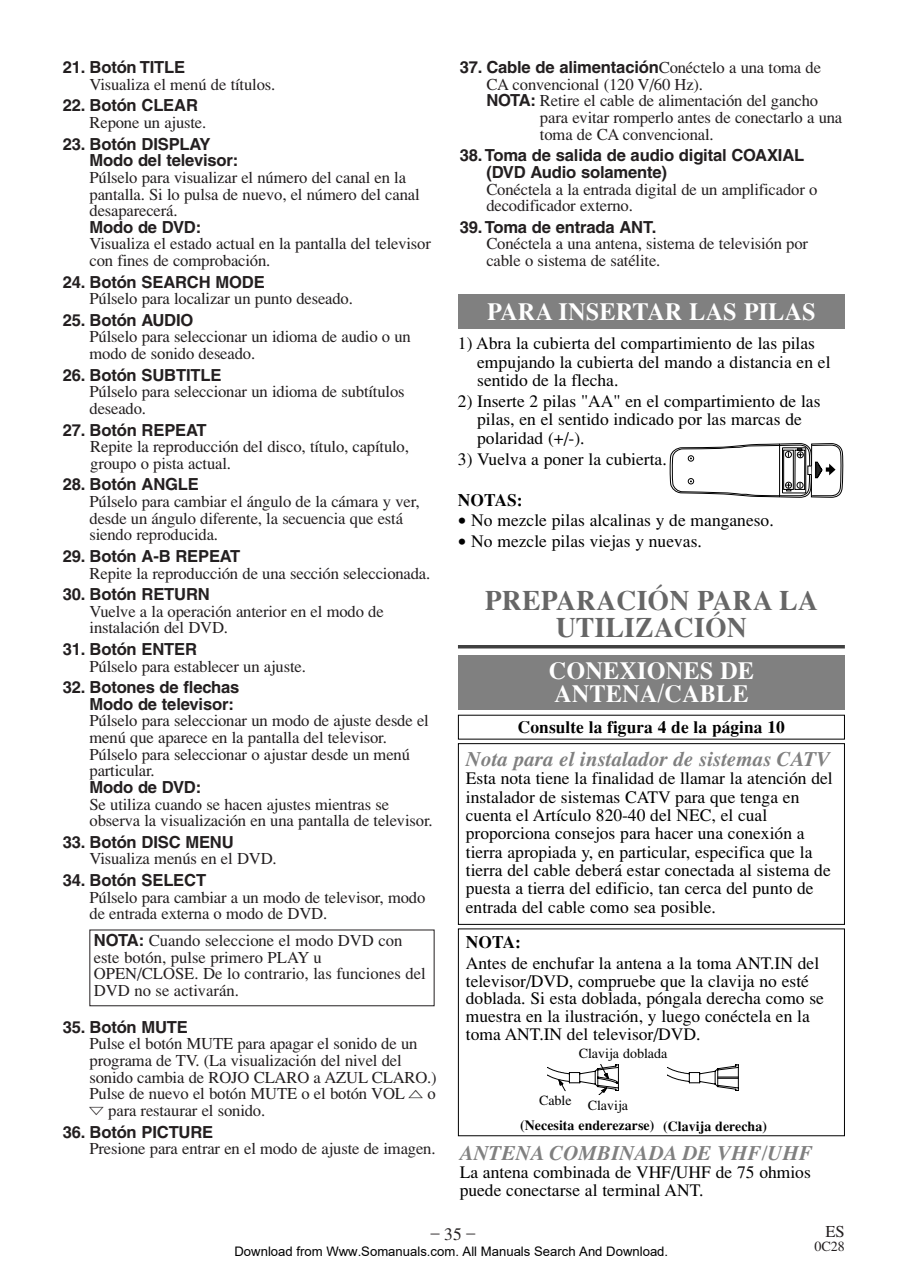
<style>
.page{position:relative;width:903px;height:1276px;background:#fff}
.page>*{position:absolute;margin:0;border:0;box-sizing:border-box;transform-origin:0 0}
.t1{font:700 28px/27.1px "Times";color:#666;text-align:center}
.t2{font:700 24.5px/23.6px "Times";color:#fff}
.t3{font:italic 700 21px "Times";color:#808080}
.t4{font:17.5px/18.4px "Times";color:#000}
.t5{font:700 17.5px "Times";color:#000}
.t6{font:17.5px "Times";color:#231f20}
.t7{font:16.62px/16.6px "Times";letter-spacing:-.01em;color:#231f20}
.t8{font:700 16.62px/16.6px "Helvetica";letter-spacing:-.01em;color:#231f20}
.t9{font:700 14px "Times";color:#000}
.t10{font:14px "Times";color:#000}
.t11{font:14px "Times";color:#231f20}
.t12{font:13.12px "Arial";color:#000}
.s1{font-family:"Helvetica";font-weight:700}
.s2{font-family:"Funai Font"}
.s3{font-family:"Times";font-weight:400}
.s4{font-size:24.5px}
</style>
<div class="page">
<hr style="left:458px;top:645px;width:387px;height:3px;background:#404040">
<div style="left:458px;top:743px;width:387px;height:182px;border:1px solid #000"></div>
<div style="left:458px;top:928px;width:387px;height:208px;border:1px solid #000"></div>
<div style="left:458px;top:294px;width:387px;height:34px;background:#808080"></div>
<svg style="left:670px;top:443px;width:173px;height:55px"></svg>
<div style="left:458px;top:655px;width:387px;height:54px;background:#808080"></div>
<svg style="left:548px;top:1064px;width:191px;height:31px"></svg>
<p class="t8" style="left:63px;top:61px;width:124px">21. Botón TITLE</p>
<p class="t7" style="left:90px;top:78px;width:187px">Visualiza el menú de títulos.</p>
<p class="t8" style="left:63px;top:99px;width:137px">22. Botón CLEAR</p>
<p class="t7" style="left:90px;top:116px;width:118px">Repone un ajuste.</p>
<p class="t8" style="left:90px;top:137px;width:150px;text-indent:-27px">23. Botón DISPLAY<br>Modo del televisor:</p>
<p class="t7" style="left:90px;top:171px;width:332px">Púlselo para visualizar el número del canal en la pantalla. Si lo pulsa de nuevo, el número del canal desaparecerá.</p>
<p class="t8" style="left:90px;top:220px;width:113px">Modo de DVD:</p>
<p class="t7" style="left:90px;top:237px;width:343px">Visualiza el estado actual en la pantalla del televisor con fines de comprobación.</p>
<p class="t8" style="left:63px;top:275px;width:203px">24. Botón SEARCH MODE</p>
<p class="t7" style="left:90px;top:292px;width:265px">Púlselo para localizar un punto deseado.</p>
<p class="t8" style="left:63px;top:313px;width:132px">25. Botón AUDIO</p>
<p class="t7" style="left:90px;top:330px;width:323px">Púlselo para seleccionar un idioma de audio o un modo de sonido deseado.</p>
<p class="t8" style="left:63px;top:368px;width:160px">26. Botón SUBTITLE</p>
<p class="t7" style="left:90px;top:385px;width:317px">Púlselo para seleccionar un idioma de subtítulos deseado.</p>
<p class="t8" style="left:63px;top:423px;width:145px">27. Botón REPEAT</p>
<p class="t7" style="left:90px;top:440px;width:320px">Repite la reproducción del disco, título, capítulo, groupo o pista actual.</p>
<p class="t8" style="left:63px;top:478px;width:138px">28. Botón ANGLE</p>
<p class="t7" style="left:90px;top:495px;width:332px">Púlselo para cambiar el ángulo de la cámara y ver, desde un ángulo diferente, la secuencia que está siendo reproducida.</p>
<p class="t8" style="left:63px;top:549px;width:179px">29. Botón A-B REPEAT</p>
<p class="t7" style="left:90px;top:566px;width:342px">Repite la reproducción de una sección seleccionada.</p>
<p class="t8" style="left:63px;top:587px;width:148px">30. Botón RETURN</p>
<p class="t7" style="left:90px;top:604px;width:296px">Vuelve a la operación anterior en el modo de instalación del DVD.</p>
<p class="t8" style="left:63px;top:642px;width:136px">31. Botón ENTER</p>
<p class="t7" style="left:90px;top:659px;width:218px">Púlselo para establecer un ajuste.</p>
<p class="t8" style="left:90px;top:680px;width:152px;text-indent:-27px">32. Botones de flechas<br>Modo de televisor:</p>
<p class="t7" style="left:90px;top:714px;width:341px">Púlselo para seleccionar un modo de ajuste desde el menú que aparece en la pantalla del televisor.<br>Púlselo para seleccionar o ajustar desde un menú particular.</p>
<p class="t8" style="left:90px;top:780px;width:113px">Modo de DVD:</p>
<p class="t7" style="left:90px;top:797px;width:345px">Se utiliza cuando se hacen ajustes mientras se observa la visualización en una pantalla de televisor.</p>
<p class="t8" style="left:63px;top:835px;width:172px">33. Botón DISC MENU</p>
<p class="t7" style="left:90px;top:852px;width:189px">Visualiza menús en el DVD.</p>
<p class="t8" style="left:63px;top:873px;width:145px">34. Botón SELECT</p>
<p class="t7" style="left:90px;top:890px;width:337px">Púlselo para cambiar a un modo de televisor, modo de entrada externa o modo de DVD.</p>
<p class="t7" style="left:94px;top:933px;width:334px"><span class="s1">NOTA:</span> Cuando seleccione el modo DVD con este botón, pulse primero PLAY u OPEN/CLOSE. De lo contrario, las funciones del DVD no se activarán.</p>
<p class="t8" style="left:63px;top:1020px;width:127px">35. Botón MUTE</p>
<p class="t7" style="left:90px;top:1037px;width:349px">Pulse el botón MUTE para apagar el sonido de un programa de TV. (La visualización del nivel del sonido cambia de ROJO CLARO a AZUL CLARO.)<br>Pulse de nuevo el botón MUTE o el botón VOL <span class="s2">m</span> o <span class="s2">n</span> para restaurar el sonido.</p>
<p class="t8" style="left:63px;top:1125px;width:152px">36. Botón PICTURE</p>
<p class="t7" style="left:90px;top:1142px;width:348px">Presione para entrar en el modo de ajuste de imagen.</p>
<p class="t8" style="left:460px;top:61px;width:363px">37. Cable de alimentación<span class="s3">Conéctelo a una toma de</span></p>
<p class="t7" style="left:486px;top:78px;width:218px">CA convencional (120 V/60 Hz).</p>
<p class="t7" style="left:486px;top:94px;width:333px"><span class="s1">NOTA:</span> Retire el cable de alimentación del gancho</p>
<p class="t7" style="left:540px;top:111px;width:304px">para evitar romperlo antes de conectarlo a una</p>
<p class="t7" style="left:540px;top:127px;width:175px">toma de CA convencional.</p>
<p class="t8" style="left:486px;top:149px;width:319px;text-indent:-27px">38.Toma de salida de audio digital COAXIAL (DVD Audio solamente)</p>
<p class="t7" style="left:486px;top:182px;width:333px">Conéctela a la entrada digital de un amplificador o decodificador externo.</p>
<p class="t8" style="left:460px;top:220px;width:198px">39.Toma de entrada ANT.</p>
<p class="t7" style="left:486px;top:237px;width:323px">Conéctela a una antena, sistema de televisión por cable o sistema de satélite.</p>
<h2 class="t2" style="left:487px;top:302px;width:330px">PARA INSERTAR LAS PILAS</h2>
<p class="t4" style="left:477px;top:336px;width:355px;text-indent:-19px">1) Abra la cubierta del compartimiento de las pilas empujando la cubierta del mando a distancia en el sentido de la flecha.</p>
<p class="t4" style="left:477px;top:393px;width:345px;text-indent:-19px">2) Inserte 2 pilas "AA" en el compartimiento de las pilas, en el sentido indicado por las marcas de polaridad (+/-).</p>
<p class="t4" style="left:458px;top:451px;width:210px">3) Vuelva a poner la cubierta.</p>
<p class="t5" style="left:458px;top:493px;width:66px">NOTAS:</p>
<p class="t4" style="left:458px;top:513px;width:317px"><span class="s4">•</span> No mezcle pilas alcalinas y de manganeso.</p>
<p class="t4" style="left:458px;top:534px;width:245px"><span class="s4">•</span> No mezcle pilas viejas y nuevas.</p>
<h1 class="t1" style="left:485px;top:589px;width:335px">PREPARACIÓN PARA LA<br>UTILIZACIÓN</h1>
<h2 class="t2" style="left:549px;top:661px;width:207px">CONEXIONES DE<br>ANTENA/CABLE</h2>
<p class="t5" style="left:518px;top:720px;width:268px">Consulte la figura 4 de la página 10</p>
<p class="t3" style="left:466px;top:751px;width:366px">Nota para el instalador de sistemas CATV</p>
<p class="t4" style="left:466px;top:771px;width:368px">Esta nota tiene la finalidad de llamar la atención del instalador de sistemas CATV para que tenga en cuenta el Artículo 820-40 del NEC, el cual proporciona consejos para hacer una conexión a tierra apropiada y, en particular, especifica que la tierra del cable deberá estar conectada al sistema de puesta a tierra del edificio, tan cerca del punto de entrada del cable como sea posible.</p>
<p class="t5" style="left:466px;top:936px;width:57px">NOTA:</p>
<p class="t4" style="left:466px;top:955px;width:360px;line-height:17.8px">Antes de enchufar la antena a la toma ANT.IN del televisor/DVD, compruebe que la clavija no esté doblada. Si esta doblada, póngala derecha como se muestra en la ilustración, y luego conéctela en la toma ANT.IN del televisor/DVD.</p>
<p class="t10" style="left:579px;top:1048px;width:90px">Clavija doblada</p>
<p class="t10" style="left:539px;top:1100px;width:91px">Cable Clavija</p>
<p class="t9" style="left:520px;top:1120px;width:248px">(Necesita enderezarse) (Clavija derecha)</p>
<p class="t3" style="left:460px;top:1145px;width:355px">ANTENA COMBINADA DE VHF/UHF</p>
<p class="t4" style="left:460px;top:1164px;width:353px">La antena combinada de VHF/UHF de 75 ohmios puede conectarse al terminal ANT.</p>
<p class="t6" style="left:431px;top:1226px;width:46px">–35–</p>
<p class="t7" style="left:825px;top:1224px;width:21px">ES</p>
<p class="t11" style="left:815px;top:1241px;width:32px">0C28</p>
<p class="t12" style="left:234px;top:1244px;width:435px">Download from Www.Somanuals.com. All Manuals Search And Download.</p>
</div>
